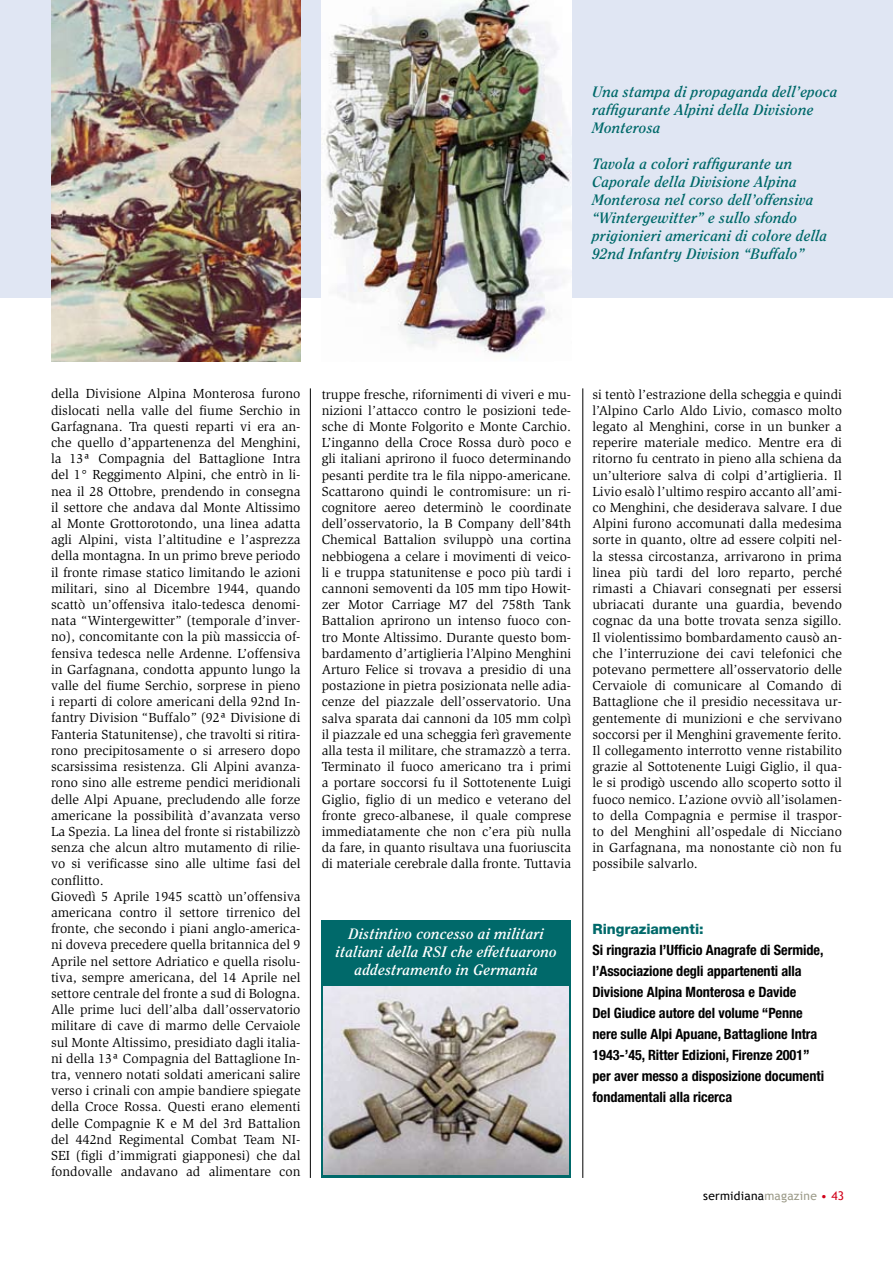
<style>
.page{position:relative;width:893px;height:1263px;background:#fff}
.page>*{position:absolute;margin:0;border:0;box-sizing:border-box;transform-origin:0 0}
.t1{font:italic 700 15px/18px "Clearface";letter-spacing:.02em;color:#00696a}
.t2{font:italic 700 15px/18px "Clearface";letter-spacing:.02em;color:#fff;text-align:center}
.t3{font:700 condensed 14.25px/21px "Helvetica Neue";letter-spacing:-.005em;color:#000}
.t4{font:800 14.25px "Helvetica Neue";letter-spacing:-.005em;color:#00696a}
.t5{font:13.5px/16.2px "Slimbach";color:#000;text-align:justify}
.t6{font:12px "Trebuchet MS";letter-spacing:.02em;color:#000}
.s1{color:#9c9b89}
.s2{color:#d10019}
</style>
<div class="page">
<div style="left:0;top:0;width:893px;height:298px;background:#e0e6f3"></div>
<img style="left:51px;top:0;width:249px;height:361px">
<img style="left:322px;top:0;width:249px;height:353px">
<div style="left:322px;top:921px;width:249px;height:257px;background:#00696a"></div>
<img style="left:324px;top:986px;width:245px;height:189px">
<hr style="left:583px;top:388px;width:1px;height:790px;background:#000">
<hr style="left:310px;top:388px;width:1px;height:790px;background:#000">
<p class="t1" style="left:592px;top:82px;width:247px">Una stampa di propaganda dell’epoca raffigurante Alpini della Divisione<br>Monterosa</p>
<p class="t1" style="left:592px;top:154px;width:236px">Tavola a colori raffigurante un Caporale della Divisione Alpina Monterosa nel corso dell’offensiva “Wintergewitter” e sullo sfondo prigionieri americani di colore della 92nd Infantry Division “Buffalo”</p>
<p class="t5" style="left:51px;top:386px;width:251px;text-align:left">della Divisione Alpina Monterosa furono dislocati nella valle del fiume Serchio in Garfagnana. Tra questi reparti vi era an&shy;che quello d’appartenenza del Menghini, la 13ª Compagnia del Battaglione Intra del 1° Reggimento Alpini, che entrò in li&shy;nea il 28 Ottobre, prendendo in consegna il settore che andava dal Monte Altissimo al Monte Grottorotondo, una linea adatta agli Alpini, vista l’altitudine e l’asprezza della montagna. In un primo breve periodo il fronte rimase statico limitando le azioni militari, sino al Dicembre 1944, quando scattò un’offensiva italo-tedesca denomi&shy;nata “Wintergewitter” (temporale d’inver&shy;no), concomitante con la più massiccia of&shy;fensiva tedesca nelle Ardenne. L’offensiva in Garfagnana, condotta appunto lungo la valle del fiume Serchio, sorprese in pieno i reparti di colore americani della 92nd In&shy;fantry Division “Buffalo” (92ª Divisione di Fanteria Statunitense), che travolti si ritira&shy;rono precipitosamente o si arresero dopo scarsissima resistenza. Gli Alpini avanza&shy;rono sino alle estreme pendici meridionali delle Alpi Apuane, precludendo alle forze americane la possibilità d’avanzata verso La Spezia. La linea del fronte si ristabilizzò senza che alcun altro mutamento di rilie&shy;vo si verificasse sino alle ultime fasi del conflitto.<br>Giovedì 5 Aprile 1945 scattò un’offensiva americana contro il settore tirrenico del fronte, che secondo i piani anglo-america&shy;ni doveva precedere quella britannica del 9<br>Aprile nel settore Adriatico e quella risolu&shy;tiva, sempre americana, del 14 Aprile nel settore centrale del fronte a sud di Bologna.<br>Alle prime luci dell’alba dall’osservatorio militare di cave di marmo delle Cervaiole sul Monte Altissimo, presidiato dagli italia&shy;ni della 13ª Compagnia del Battaglione In&shy;tra, vennero notati soldati americani salire verso i crinali con ampie bandiere spiegate della Croce Rossa. Questi erano elementi delle Compagnie K e M del 3rd Battalion del 442nd Regimental Combat Team NI-SEI (figli d’immigrati giapponesi) che dal fondovalle andavano ad alimentare con</p>
<p class="t5" style="left:322px;top:386px;width:251px">truppe fresche, rifornimenti di viveri e mu&shy;nizioni l’attacco contro le posizioni tede&shy;sche di Monte Folgorito e Monte Carchio.<br>L’inganno della Croce Rossa durò poco e gli italiani aprirono il fuoco determinando pesanti perdite tra le fila nippo-americane.<br>Scattarono quindi le contromisure: un ri&shy;cognitore aereo determinò le coordinate dell’osservatorio, la B Company dell’84th Chemical Battalion sviluppò una cortina nebbiogena a celare i movimenti di veico&shy;li e truppa statunitense e poco più tardi i cannoni semoventi da 105 mm tipo Howit&shy;zer Motor Carriage M7 del 758th Tank Battalion aprirono un intenso fuoco con&shy;tro Monte Altissimo. Durante questo bom&shy;bardamento d’artiglieria l’Alpino Menghini Arturo Felice si trovava a presidio di una postazione in pietra posizionata nelle adia&shy;cenze del piazzale dell’osservatorio. Una salva sparata dai cannoni da 105 mm colpì il piazzale ed una scheggia ferì gravemente alla testa il militare, che stramazzò a terra.<br>Terminato il fuoco americano tra i primi a portare soccorsi fu il Sottotenente Luigi Giglio, figlio di un medico e veterano del fronte greco-albanese, il quale comprese immediatamente che non c’era più nulla da fare, in quanto risultava una fuoriuscita di materiale cerebrale dalla fronte. Tuttavia</p>
<p class="t5" style="left:592px;top:386px;width:251px">si tentò l’estrazione della scheggia e quindi l’Alpino Carlo Aldo Livio, comasco molto legato al Menghini, corse in un bunker a reperire materiale medico. Mentre era di ritorno fu centrato in pieno alla schiena da un’ulteriore salva di colpi d’artiglieria. Il Livio esalò l’ultimo respiro accanto all’ami&shy;co Menghini, che desiderava salvare. I due Alpini furono accomunati dalla medesima sorte in quanto, oltre ad essere colpiti nel&shy;la stessa circostanza, arrivarono in prima linea più tardi del loro reparto, perché rimasti a Chiavari consegnati per essersi ubriacati durante una guardia, bevendo cognac da una botte trovata senza sigillo.<br>Il violentissimo bombardamento causò an&shy;che l’interruzione dei cavi telefonici che potevano permettere all’osservatorio delle Cervaiole di comunicare al Comando di Battaglione che il presidio necessitava ur&shy;gentemente di munizioni e che servivano soccorsi per il Menghini gravemente ferito.<br>Il collegamento interrotto venne ristabilito grazie al Sottotenente Luigi Giglio, il qua&shy;le si prodigò uscendo allo scoperto sotto il fuoco nemico. L’azione ovviò all’isolamen&shy;to della Compagnia e permise il traspor&shy;to del Menghini all’ospedale di Nicciano in Garfagnana, ma nonostante ciò non fu possibile salvarlo.</p>
<p class="t4" style="left:592px;top:920px;width:113px">Ringraziamenti:</p>
<p class="t3" style="left:592px;top:939px;width:233px">Si ringrazia l’Ufficio Anagrafe di Sermide, l’Associazione degli appartenenti alla Divisione Alpina Monterosa e Davide<br>Del Giudice autore del volume “Penne nere sulle Alpi Apuane, Battaglione Intra 1943-’45, Ritter Edizioni, Firenze 2001” per aver messo a disposizione documenti fondamentali alla ricerca</p>
<p class="t2" style="left:336px;top:925px;width:223px">Distintivo concesso ai militari italiani della RSI che effettuarono addestramento in Germania</p>
<p class="t6" style="left:703px;top:1188px;width:142px">sermidiana<span class="s1">magazine</span> <span class="s2">• 43</span></p>
</div>
